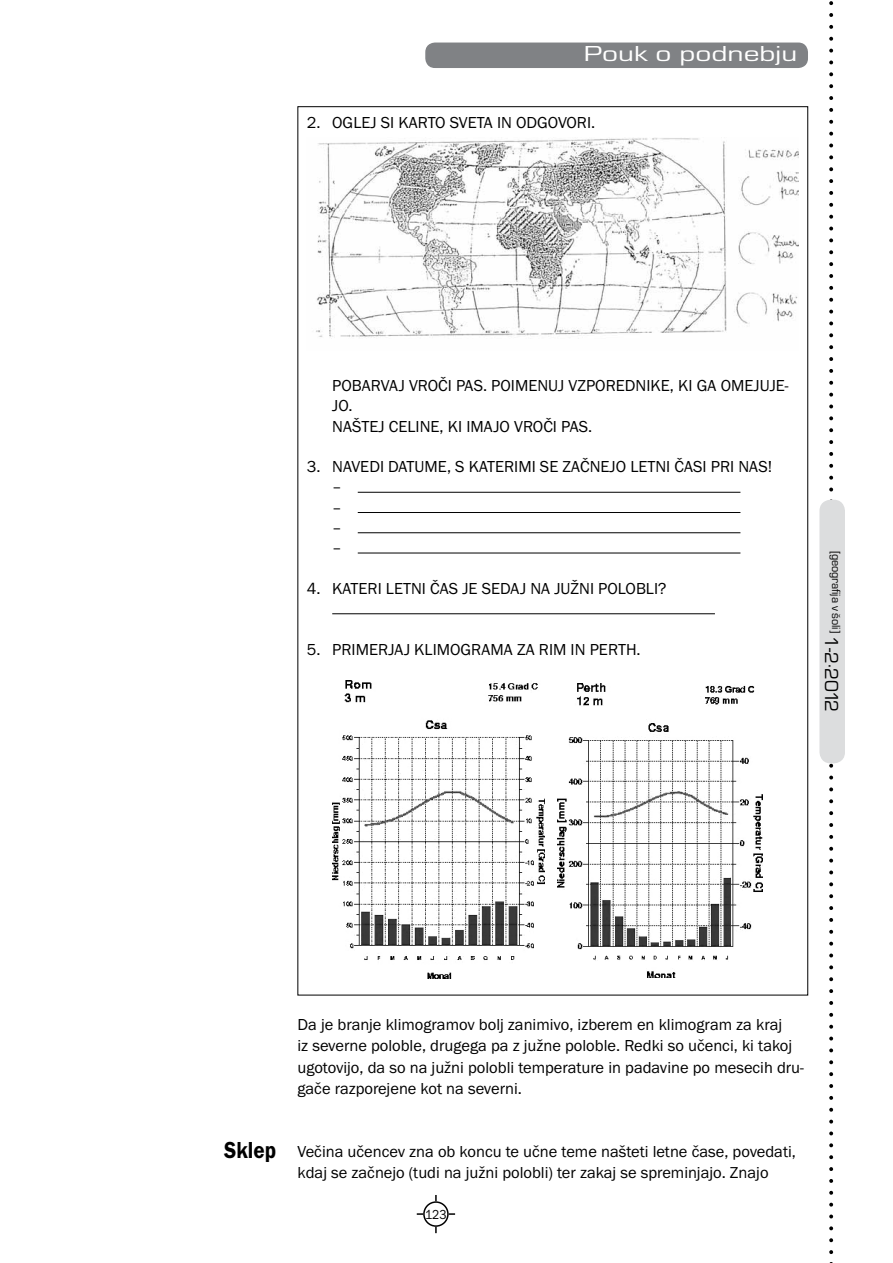
<style>
.page{position:relative;width:893px;height:1263px;background:#fff}
.page>*{position:absolute;margin:0;border:0;box-sizing:border-box;transform-origin:0 0}
.t1{font:600 24px "Franklin Got Itc TEE";color:#000;scale:.88 1}
.t2{font:22.5px "Eurostile TEE";color:#fff;scale:1.4 1}
.t3{font:16.5px/20.2px "Franklin Got Itc TEE";color:#000}
.t4{font:13.5px "Franklin Got Itc TEE";color:#000;scale:.9 1}
.t5{font:12.3px "Eurostile TEE";letter-spacing:-.01em;color:#000}
.s1{font-size:19.5px}
</style>
<div class="page">
<svg style="left:829px;top:1px;width:4px;height:499px"></svg>
<svg style="left:829px;top:763px;width:4px;height:500px"></svg>
<div style="left:820px;top:500px;width:24px;height:263px;background:#dcddde;border-radius:10px"></div>
<div style="left:819px;top:500px;width:26px;height:263px;border:2px solid #dcddde;border-radius:10px"></div>
<div style="left:423px;top:1201px;width:26px;height:26px;border:2px solid #000;border-radius:50%"></div>
<svg style="left:417px;top:1213px;width:6px;height:2px"></svg>
<svg style="left:449px;top:1213px;width:6px;height:2px"></svg>
<svg style="left:435px;top:1227px;width:2px;height:6px"></svg>
<svg style="left:435px;top:1195px;width:2px;height:6px"></svg>
<div style="left:426px;top:43px;width:381px;height:24px;background:#808285;border-radius:9px"></div>
<div style="left:425px;top:43px;width:383px;height:25px;border:2px solid #808285;border-radius:9px"></div>
<img style="left:316px;top:138px;width:483px;height:200px">
<hr style="left:358px;top:492px;width:382px;height:1px;background:#000">
<hr style="left:358px;top:512px;width:382px;height:1px;background:#000">
<hr style="left:358px;top:532px;width:382px;height:1px;background:#000">
<hr style="left:358px;top:553px;width:382px;height:1px;background:#000">
<hr style="left:332px;top:613px;width:383px;height:1px;background:#000">
<img style="left:332px;top:681px;width:213px;height:297px">
<img style="left:557px;top:683px;width:205px;height:295px">
<h2 class="t2" style="left:584px;top:41px;width:154px">Pouk o podnebju</h2>
<p class="t3" style="left:307px;top:113px;width:290px">2. OGLEJ SI KARTO SVETA IN ODGOVORI.</p>
<p class="t3" style="left:332px;top:376px;width:458px">POBARVAJ VROČI PAS. POIMENUJ VZPOREDNIKE, KI GA OMEJUJE-<br>JO.<br>NAŠTEJ CELINE, KI IMAJO VROČI PAS.</p>
<p class="t3" style="left:332px;top:457px;width:441px;text-indent:-26px">3. NAVEDI DATUME, S KATERIMI SE ZAČNEJO LETNI ČASI PRI NAS! –<br>–<br>–<br>–</p>
<p class="t3" style="left:307px;top:578px;width:361px">4. KATERI LETNI ČAS JE SEDAJ NA JUŽNI POLOBLI?</p>
<p class="t3" style="left:307px;top:639px;width:335px">5. PRIMERJAJ KLIMOGRAMA ZA RIM IN PERTH.</p>
<p class="t5" style="left:843px;top:550px;width:163px;rotate:90deg">[geografija v šoli] <span class="s1">1-2·2012</span></p>
<h1 class="t1" style="left:224px;top:1136px;width:61px">Sklep</h1>
<p class="t3" style="left:297px;top:1014px;width:508px;line-height:21.1px">Da je branje klimogramov bolj zanimivo, izberem en klimogram za kraj<br>iz severne poloble, drugega pa z južne poloble. Redki so učenci, ki takoj ugotovijo, da so na južni polobli temperature in padavine po mesecih dru&shy;gače razporejene kot na severni.</p>
<p class="t3" style="left:297px;top:1141px;width:500px;line-height:21.1px">Večina učencev zna ob koncu te učne teme našteti letne čase, povedati, kdaj se začnejo (tudi na južni polobli) ter zakaj se spreminjajo. Znajo</p>
<p class="t4" style="left:425px;top:1207px;width:25px">123</p>
</div>
